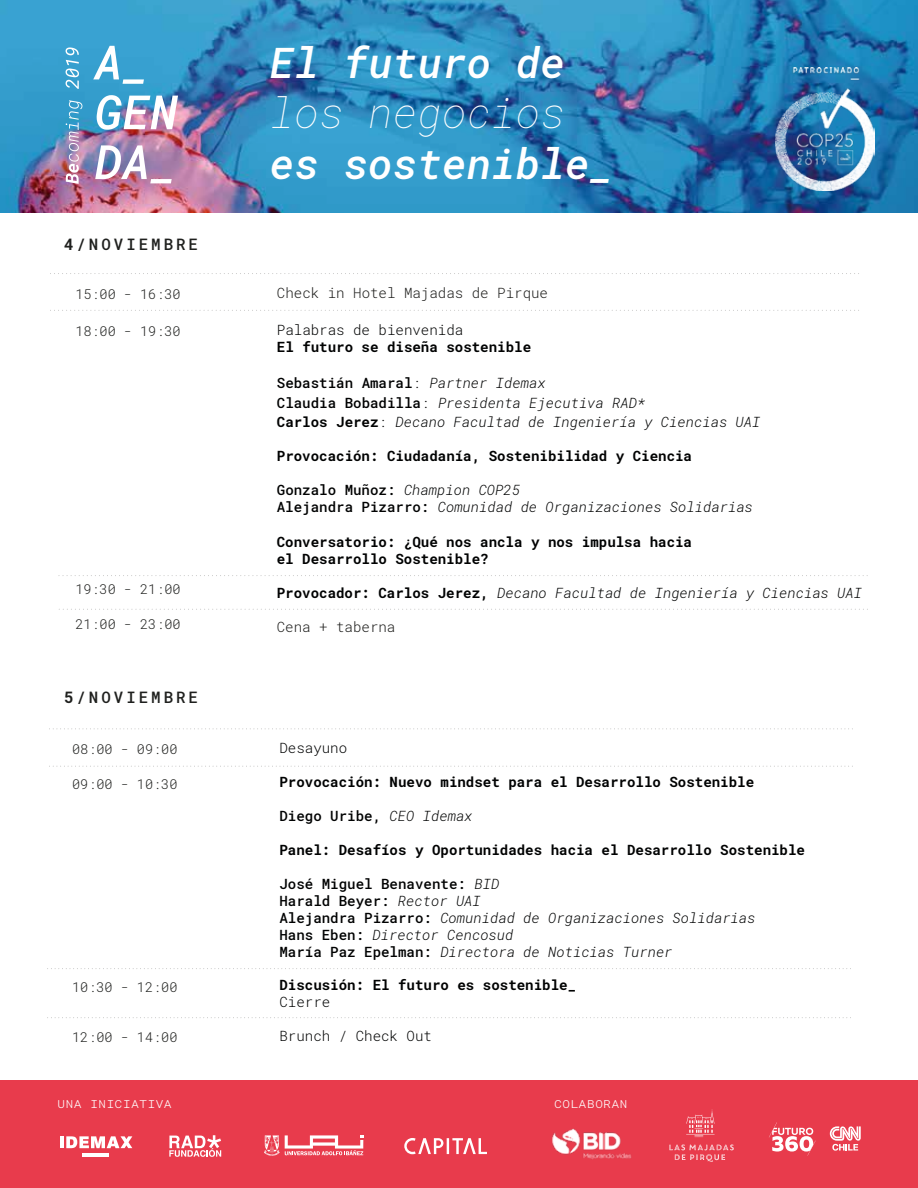
<style>
.page{position:relative;width:918px;height:1188px;background:#fff}
.page>*{position:absolute;margin:0;border:0;box-sizing:border-box;transform-origin:0 0}
.t1{font:italic 500 41.85px "Roboto Mono";color:#fff}
.t2{font:italic 100 41.85px "Roboto Mono";color:#fff}
.t3{font:500 15.75px "Roboto Mono";letter-spacing:.19em;color:#1f201e}
.t4{font:italic 300 14.1px/17px "Roboto Mono";color:#010202}
.t5{font:700 14.1px/17px "Roboto Mono";color:#010202}
.t6{font:300 14.1px "Roboto Mono";color:#010202}
.t7{font:300 14.1px "Roboto Mono";color:#1d1d1b}
.t8{font:500 14.1px "Roboto Mono";color:#010202}
.t9{font:300 13.65px "Roboto Mono";color:#fff}
.t10{font:300 13.5px "Roboto Mono";color:#1f201e}
.s1{font-weight:700}
.s2{font-weight:500;font-style:normal}
.s3{font-style:normal}
.s4{font-weight:700;font-style:normal}
.s5{font-weight:300;font-style:italic}
</style>
<div class="page">
<div style="left:0;top:1080px;width:918px;height:108px;background:#e83b4c"></div>
<img style="left:0;top:0;width:918px;height:212px">
<svg style="left:66px;top:100px;width:16px;height:84px"></svg>
<svg style="left:93px;top:46px;width:51px;height:38px"></svg>
<img style="left:97px;top:95px;width:81px;height:35px">
<svg style="left:95px;top:145px;width:77px;height:38px"></svg>
<svg style="left:66px;top:47px;width:13px;height:42px"></svg>
<svg style="left:54px;top:310px;width:805px;height:1px"></svg>
<svg style="left:54px;top:273px;width:805px;height:1px"></svg>
<svg style="left:59px;top:609px;width:809px;height:1px"></svg>
<svg style="left:59px;top:575px;width:809px;height:1px"></svg>
<svg style="left:53px;top:728px;width:800px;height:1px"></svg>
<svg style="left:53px;top:766px;width:800px;height:1px"></svg>
<svg style="left:51px;top:968px;width:800px;height:1px"></svg>
<svg style="left:51px;top:1017px;width:800px;height:1px"></svg>
<hr style="left:83px;top:1154px;width:26px;height:3px;background:#fff">
<hr style="left:60px;top:1136px;width:4px;height:12px;background:#fff">
<svg style="left:66px;top:1136px;width:66px;height:12px"></svg>
<svg style="left:169px;top:1135px;width:52px;height:22px"></svg>
<svg style="left:404px;top:1138px;width:83px;height:16px"></svg>
<svg style="left:686px;top:1110px;width:29px;height:28px"></svg>
<svg style="left:669px;top:1144px;width:65px;height:18px"></svg>
<svg style="left:830px;top:1126px;width:31px;height:25px"></svg>
<svg style="left:769px;top:1122px;width:47px;height:34px"></svg>
<svg style="left:264px;top:1135px;width:99px;height:21px"></svg>
<img style="left:552px;top:1128px;width:80px;height:32px">
<img style="left:776px;top:68px;width:98px;height:123px">
<p class="t3" style="left:64px;top:233px;width:136px"><span class="s1">4</span>/NOVIEMBRE</p>
<p class="t10" style="left:75px;top:285px;width:107px">15:00 - 16:30</p>
<p class="t10" style="left:75px;top:322px;width:107px">18:00 - 19:30</p>
<p class="t10" style="left:75px;top:580px;width:107px">19:30 - 21:00</p>
<p class="t10" style="left:75px;top:614px;width:107px">21:00 - 23:00</p>
<p class="t3" style="left:64px;top:687px;width:136px"><span class="s1">5</span>/NOVIEMBRE</p>
<p class="t10" style="left:72px;top:739px;width:107px">08:00 - 09:00</p>
<p class="t10" style="left:72px;top:775px;width:107px">09:00 - 10:30</p>
<p class="t10" style="left:72px;top:978px;width:107px">10:30 - 12:00</p>
<p class="t10" style="left:72px;top:1028px;width:107px">12:00 - 14:00</p>
<h1 class="t1" style="left:270px;top:34px;width:297px">El futuro de</h1>
<h1 class="t2" style="left:270px;top:84px;width:297px">los negocios</h1>
<h1 class="t1" style="left:270px;top:134px;width:346px">es sostenible_</h1>
<p class="t7" style="left:277px;top:283px;width:273px">Check in Hotel Majadas de Pirque</p>
<p class="t6" style="left:277px;top:320px;width:188px">Palabras de bienvenida</p>
<p class="t5" style="left:277px;top:338px;width:256px">El futuro se diseña sostenible</p>
<p class="t4" style="left:277px;top:373px;width:485px;line-height:19.5px"><span class="s2">Sebastián Amaral</span><span class="s3">:</span> Partner Idemax<br><span class="s2">Claudia Bobadilla</span><span class="s3">:</span> Presidenta Ejecutiva RAD*<br><span class="s4">Carlos Jerez</span><span class="s3">:</span> Decano Facultad de Ingeniería y Ciencias UAI</p>
<p class="t5" style="left:277px;top:447px;width:417px">Provocación: Ciudadanía, Sostenibilidad y Ciencia</p>
<p class="t4" style="left:277px;top:481px;width:478px"><span class="s2">Gonzalo Muñoz:</span> Champion COP25<br><span class="s2">Alejandra Pizarro:</span> Comunidad de Organizaciones Solidarias</p>
<p class="t5" style="left:277px;top:533px;width:417px">Conversatorio: ¿Qué nos ancla y nos impulsa hacia el Desarrollo Sostenible?</p>
<p class="t4" style="left:277px;top:584px;width:587px"><span class="s4">Provocador: Carlos Jerez,</span> Decano Facultad de Ingeniería y Ciencias UAI</p>
<p class="t7" style="left:277px;top:617px;width:120px">Cena + taberna</p>
<p class="t6" style="left:279px;top:738px;width:69px">Desayuno</p>
<p class="t5" style="left:279px;top:773px;width:476px">Provocación: Nuevo mindset para el Desarrollo Sostenible</p>
<p class="t8" style="left:279px;top:806px;width:195px">Diego Uribe, <span class="s5">CEO Idemax</span></p>
<p class="t5" style="left:279px;top:841px;width:527px">Panel: Desafíos y Oportunidades hacia el Desarrollo Sostenible</p>
<p class="t4" style="left:279px;top:875px;width:478px"><span class="s2">José Miguel Benavente:</span> BID<br><span class="s2">Harald Beyer:</span> Rector UAI<br><span class="s2">Alejandra Pizarro:</span> Comunidad de Organizaciones Solidarias <span class="s2">Hans Eben:</span> Director Cencosud<br><span class="s2">María Paz Epelman:</span> Directora de Noticias Turner</p>
<p class="t5" style="left:279px;top:976px;width:298px">Discusión: El futuro es sostenible_</p>
<p class="t6" style="left:279px;top:992px;width:52px">Cierre</p>
<p class="t6" style="left:279px;top:1026px;width:154px">Brunch / Check Out</p>
<p class="t9" style="left:57px;top:1093px;width:116px">una iniciativa</p>
<p class="t9" style="left:554px;top:1093px;width:75px">colaboran</p>
</div>
